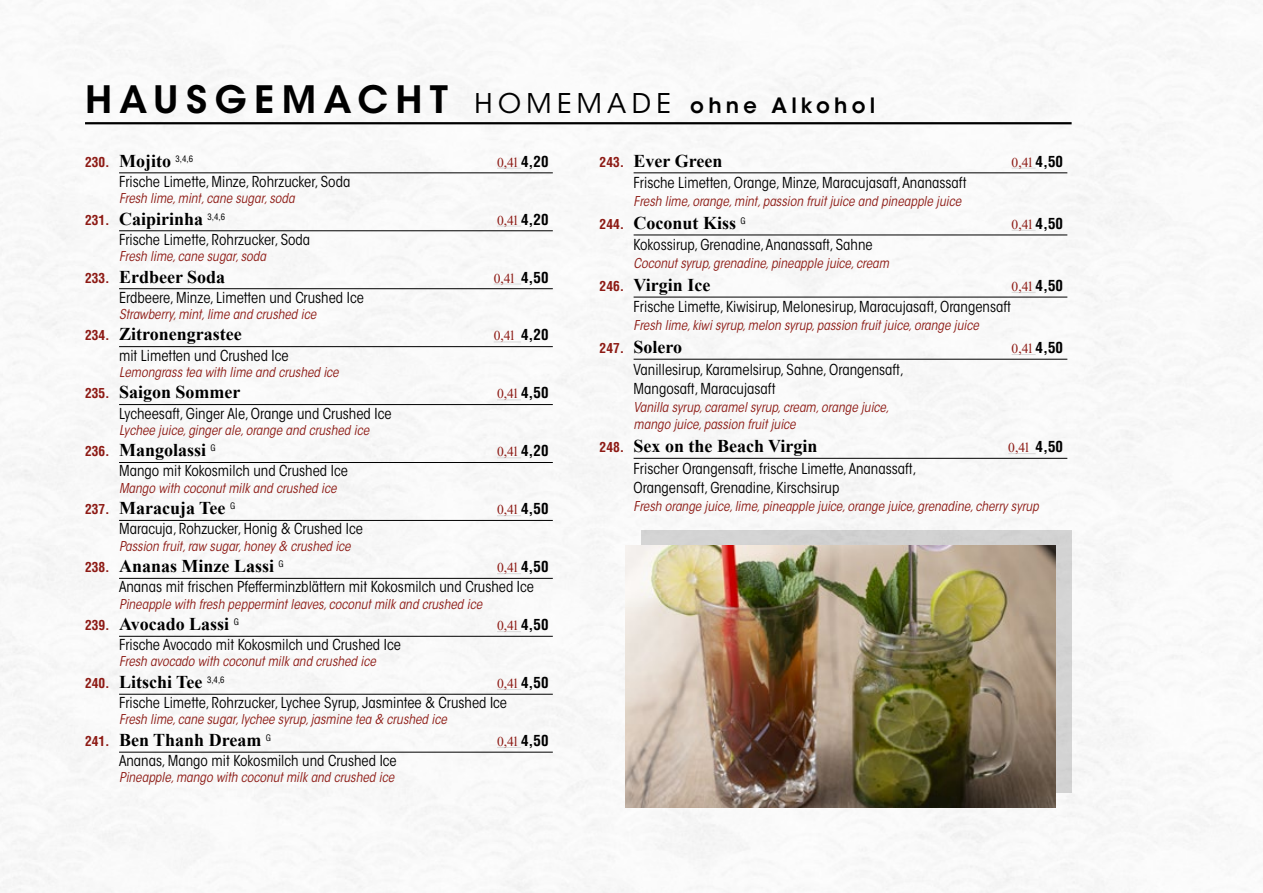
<style>
.page{position:relative;width:1263px;height:893px;background:#fff}
.page>*{position:absolute;margin:0;border:0;box-sizing:border-box;transform-origin:0 0}
.t1{font:600 37.5px "ITC Avant Garde Std";letter-spacing:.195em;color:#000}
.t2{font:700 18px "Times New Roman";color:#000}
.t3{font:condensed 15px/19.4px "ITC Avant Garde Std";color:#000}
.t4{font:italic condensed 13.5px/17.5px "ITC Avant Garde Std";color:#8d1a14}
.t5{font:13.5px "Times New Roman";color:#8d1a14}
.s1{font-weight:400;font-size:27px}
.s2{font-size:21px}
.s3{font-family:"Helvetica LT Std";font-stretch:condensed;font-size:13.5px;color:#8d1a14}
.s4{font-family:"Helvetica LT Std";font-weight:700;font-stretch:condensed;font-size:15px;color:#000}
</style>
<div class="page">
<img style="left:0;top:0;width:1263px;height:893px">
<hr style="left:119px;top:173px;width:434px;height:1px;background:#000">
<svg style="left:497px;top:168px;width:24px;height:1px"></svg>
<hr style="left:119px;top:231px;width:434px;height:1px;background:#000">
<svg style="left:497px;top:226px;width:24px;height:1px"></svg>
<hr style="left:119px;top:288px;width:434px;height:1px;background:#000">
<svg style="left:494px;top:284px;width:27px;height:1px"></svg>
<hr style="left:119px;top:346px;width:434px;height:1px;background:#000">
<svg style="left:494px;top:342px;width:27px;height:1px"></svg>
<hr style="left:119px;top:404px;width:434px;height:1px;background:#000">
<svg style="left:497px;top:400px;width:24px;height:1px"></svg>
<hr style="left:119px;top:462px;width:434px;height:1px;background:#000">
<svg style="left:497px;top:458px;width:24px;height:1px"></svg>
<hr style="left:119px;top:520px;width:434px;height:1px;background:#000">
<svg style="left:497px;top:515px;width:24px;height:1px"></svg>
<hr style="left:119px;top:578px;width:434px;height:1px;background:#000">
<svg style="left:497px;top:573px;width:24px;height:1px"></svg>
<hr style="left:119px;top:636px;width:434px;height:1px;background:#000">
<svg style="left:497px;top:631px;width:24px;height:1px"></svg>
<hr style="left:119px;top:694px;width:434px;height:1px;background:#000">
<svg style="left:497px;top:689px;width:24px;height:1px"></svg>
<hr style="left:119px;top:752px;width:434px;height:1px;background:#000">
<svg style="left:497px;top:747px;width:24px;height:1px"></svg>
<hr style="left:85px;top:122px;width:986px;height:2px;background:#000">
<hr style="left:634px;top:173px;width:433px;height:1px;background:#000">
<svg style="left:1011px;top:168px;width:24px;height:1px"></svg>
<hr style="left:634px;top:235px;width:433px;height:1px;background:#000">
<svg style="left:1011px;top:230px;width:24px;height:1px"></svg>
<hr style="left:634px;top:297px;width:433px;height:1px;background:#000">
<svg style="left:1011px;top:292px;width:24px;height:1px"></svg>
<hr style="left:634px;top:359px;width:433px;height:1px;background:#000">
<svg style="left:1011px;top:354px;width:24px;height:1px"></svg>
<hr style="left:634px;top:458px;width:433px;height:1px;background:#000">
<svg style="left:1008px;top:453px;width:27px;height:1px"></svg>
<svg style="left:641px;top:530px;width:430px;height:262px;background:#cfcdcc"></svg>
<img style="left:625px;top:546px;width:430px;height:262px">
<h1 class="t1" style="left:85px;top:75px;width:792px">HAUSGEMACHT <span class="s1">HOMEMADE</span> <span class="s2">ohne Alkohol</span></h1>
<h2 class="t2" style="left:85px;top:148px;width:109px"><span class="s3">230.</span> Mojito <sup>3,4,6</sup></h2>
<p class="t5" style="left:497px;top:153px;width:53px">0,4l <span class="s4">4,20</span></p>
<p class="t3" style="left:119px;top:172px;width:233px">Frische Limette, Minze, Rohrzucker, Soda</p>
<p class="t4" style="left:119px;top:190px;width:177px">Fresh lime, mint, cane sugar, soda</p>
<h2 class="t2" style="left:85px;top:206px;width:142px"><span class="s3">231.</span> Caipirinha <sup>3,4,6</sup></h2>
<p class="t5" style="left:497px;top:211px;width:53px">0,4l <span class="s4">4,20</span></p>
<p class="t3" style="left:119px;top:230px;width:193px">Frische Limette, Rohrzucker, Soda</p>
<p class="t4" style="left:119px;top:248px;width:149px">Fresh lime, cane sugar, soda</p>
<h2 class="t2" style="left:85px;top:264px;width:142px"><span class="s3">233.</span> Erdbeer Soda</h2>
<p class="t5" style="left:494px;top:268px;width:56px">0,4l <span class="s4">4,50</span></p>
<p class="t3" style="left:119px;top:288px;width:246px">Erdbeere, Minze, Limetten und Crushed Ice</p>
<p class="t4" style="left:119px;top:306px;width:199px">Strawberry, mint, lime and crushed ice</p>
<h2 class="t2" style="left:85px;top:321px;width:158px"><span class="s3">234.</span> Zitronengrastee</h2>
<p class="t5" style="left:494px;top:326px;width:56px">0,4l <span class="s4">4,20</span></p>
<p class="t3" style="left:119px;top:346px;width:171px">mit Limetten und Crushed Ice</p>
<p class="t4" style="left:119px;top:363px;width:221px">Lemongrass tea with lime and crushed ice</p>
<h2 class="t2" style="left:85px;top:379px;width:157px"><span class="s3">235.</span> Saigon Sommer</h2>
<p class="t5" style="left:497px;top:384px;width:53px">0,4l <span class="s4">4,50</span></p>
<p class="t3" style="left:119px;top:403px;width:274px">Lycheesaft, Ginger Ale, Orange und Crushed Ice</p>
<p class="t4" style="left:119px;top:421px;width:252px">Lychee juice, ginger ale, orange and crushed ice</p>
<h2 class="t2" style="left:85px;top:437px;width:132px"><span class="s3">236.</span> Mangolassi <sup>G</sup></h2>
<p class="t5" style="left:497px;top:442px;width:53px">0,4l <span class="s4">4,20</span></p>
<p class="t3" style="left:119px;top:461px;width:230px">Mango mit Kokosmilch und Crushed Ice</p>
<p class="t4" style="left:119px;top:479px;width:219px">Mango with coconut milk and crushed ice</p>
<h2 class="t2" style="left:85px;top:495px;width:152px"><span class="s3">237.</span> Maracuja Tee <sup>G</sup></h2>
<p class="t5" style="left:497px;top:500px;width:53px">0,4l <span class="s4">4,50</span></p>
<p class="t3" style="left:119px;top:519px;width:245px">Maracuja, Rohzucker, Honig &amp; Crushed Ice</p>
<p class="t4" style="left:119px;top:537px;width:233px">Passion fruit, raw sugar, honey &amp; crushed ice</p>
<h2 class="t2" style="left:85px;top:553px;width:200px"><span class="s3">238.</span> Ananas Minze Lassi <sup>G</sup></h2>
<p class="t5" style="left:497px;top:558px;width:53px">0,4l <span class="s4">4,50</span></p>
<p class="t3" style="left:119px;top:577px;width:416px">Ananas mit frischen Pfefferminzblättern mit Kokosmilch und Crushed Ice</p>
<p class="t4" style="left:119px;top:595px;width:365px">Pineapple with fresh peppermint leaves, coconut milk and crushed ice</p>
<h2 class="t2" style="left:85px;top:611px;width:156px"><span class="s3">239.</span> Avocado Lassi <sup>G</sup></h2>
<p class="t5" style="left:497px;top:616px;width:53px">0,4l <span class="s4">4,50</span></p>
<p class="t3" style="left:119px;top:635px;width:283px">Frische Avocado mit Kokosmilch und Crushed Ice</p>
<p class="t4" style="left:119px;top:653px;width:258px">Fresh avocado with coconut milk and crushed ice</p>
<h2 class="t2" style="left:85px;top:669px;width:141px"><span class="s3">240.</span> Litschi Tee <sup>3,4,6</sup></h2>
<p class="t5" style="left:497px;top:674px;width:53px">0,4l <span class="s4">4,50</span></p>
<p class="t3" style="left:119px;top:693px;width:390px">Frische Limette, Rohrzucker, Lychee Syrup, Jasmintee &amp; Crushed Ice</p>
<p class="t4" style="left:119px;top:711px;width:329px">Fresh lime, cane sugar, lychee syrup, jasmine tea &amp; crushed ice</p>
<h2 class="t2" style="left:85px;top:727px;width:188px"><span class="s3">241.</span> Ben Thanh Dream <sup>G</sup></h2>
<p class="t5" style="left:497px;top:732px;width:53px">0,4l <span class="s4">4,50</span></p>
<p class="t3" style="left:119px;top:751px;width:279px">Ananas, Mango mit Kokosmilch und Crushed Ice</p>
<p class="t4" style="left:119px;top:769px;width:277px">Pineapple, mango with coconut milk and crushed ice</p>
<h2 class="t2" style="left:600px;top:148px;width:124px"><span class="s3">243.</span> Ever Green</h2>
<p class="t5" style="left:1011px;top:153px;width:53px">0,4l <span class="s4">4,50</span></p>
<p class="t3" style="left:634px;top:173px;width:334px">Frische Limetten, Orange, Minze, Maracujasaft, Ananassaft</p>
<p class="t4" style="left:634px;top:192px;width:329px">Fresh lime, orange, mint, passion fruit juice and pineapple juice</p>
<h2 class="t2" style="left:600px;top:210px;width:148px"><span class="s3">244.</span> Coconut Kiss <sup>G</sup></h2>
<p class="t5" style="left:1011px;top:215px;width:53px">0,4l <span class="s4">4,50</span></p>
<p class="t3" style="left:634px;top:235px;width:241px">Kokossirup, Grenadine, Ananassaft, Sahne</p>
<p class="t4" style="left:634px;top:255px;width:257px">Coconut syrup, grenadine, pineapple juice, cream</p>
<h2 class="t2" style="left:600px;top:272px;width:112px"><span class="s3">246.</span> Virgin Ice</h2>
<p class="t5" style="left:1011px;top:277px;width:53px">0,4l <span class="s4">4,50</span></p>
<p class="t3" style="left:634px;top:297px;width:379px">Frische Limette, Kiwisirup, Melonesirup, Maracujasaft, Orangensaft</p>
<p class="t4" style="left:634px;top:317px;width:347px">Fresh lime, kiwi syrup, melon syrup, passion fruit juice, orange juice</p>
<h2 class="t2" style="left:600px;top:334px;width:84px"><span class="s3">247.</span> Solero</h2>
<p class="t5" style="left:1011px;top:339px;width:53px">0,4l <span class="s4">4,50</span></p>
<p class="t3" style="left:634px;top:360px;width:272px">Vanillesirup, Karamelsirup, Sahne, Orangensaft,<br>Mangosaft, Maracujasaft</p>
<p class="t4" style="left:634px;top:398px;width:257px">Vanilla syrup, caramel syrup, cream, orange juice, mango juice, passion fruit juice</p>
<h2 class="t2" style="left:600px;top:433px;width:220px"><span class="s3">248.</span> Sex on the Beach Virgin</h2>
<p class="t5" style="left:1008px;top:438px;width:56px">0,4l <span class="s4">4,50</span></p>
<p class="t3" style="left:634px;top:459px;width:284px">Frischer Orangensaft, frische Limette, Ananassaft,<br>Orangensaft, Grenadine, Kirschsirup</p>
<p class="t4" style="left:634px;top:497px;width:407px">Fresh orange juice, lime, pineapple juice, orange juice, grenadine, cherry syrup</p>
</div>
